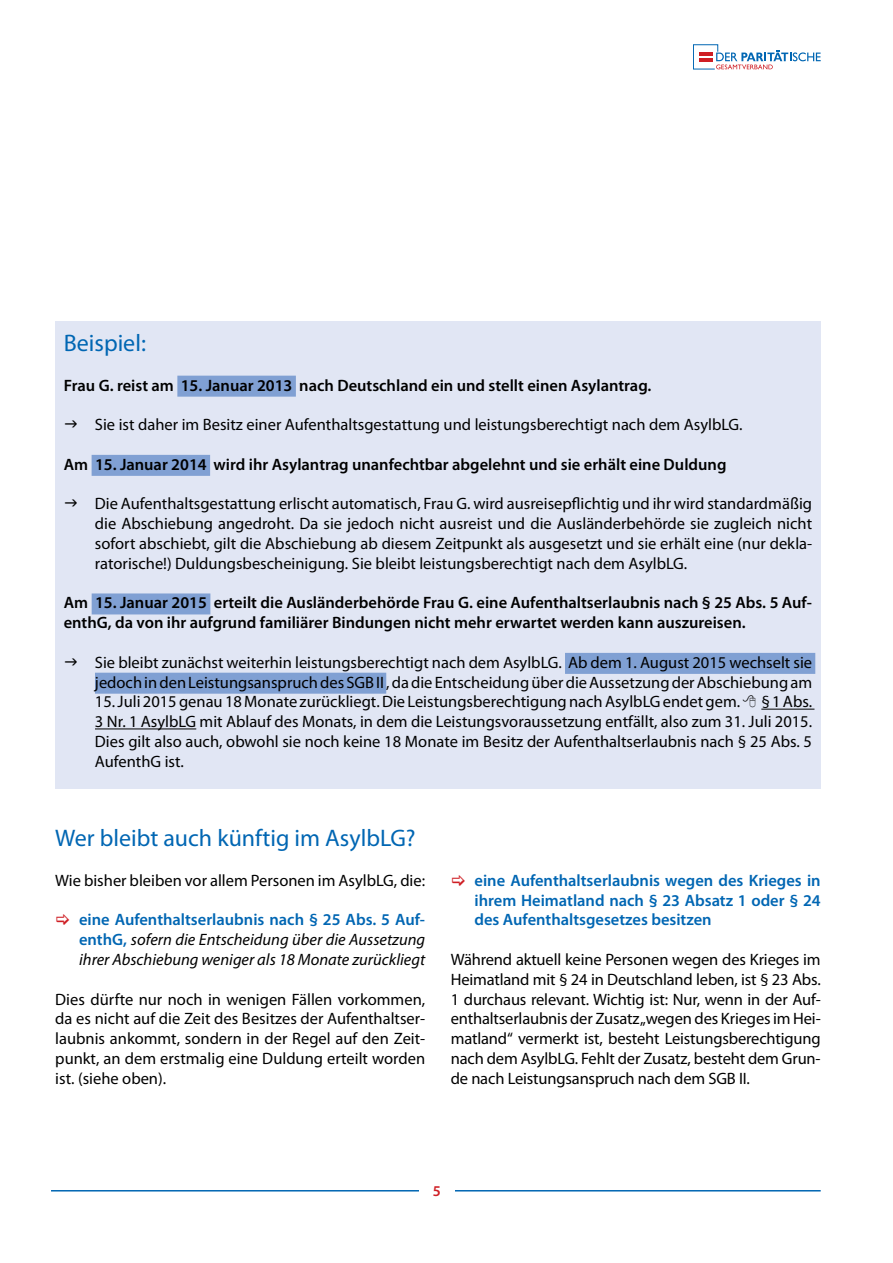
<style>
.page{position:relative;width:893px;height:1263px;background:#fff}
.page>*{position:absolute;margin:0;border:0;box-sizing:border-box;transform-origin:0 0}
.t1{font:24px "Myriad Pro";color:#0066b3}
.t2{font:16.5px/19.8px "Myriad Pro";color:#000;text-align:justify}
.t3{font:600 16.5px/19.8px "Myriad Pro";color:#000}
.t4{font:italic 16.5px/19.8px "Myriad Pro";color:#000;text-align:justify}
.t5{font:600 16.5px/19.8px "Myriad Pro";color:#0066b3;text-align:justify}
.t6{font:600 15px "Myriad Pro";color:#cf1f25}
.s1{font-weight:600;font-style:normal;color:#0066b3}
</style>
<div class="page">
<hr style="left:51px;top:1190px;width:770px;height:1px;background:#0066b3">
<div style="left:419px;top:1185px;width:36px;height:26px;background:#fff"></div>
<svg style="left:693px;top:44px;width:128px;height:25px"></svg>
<div style="left:55px;top:321px;width:766px;height:467px;background:#e1e6f4"></div>
<div style="left:177px;top:376px;width:119px;height:21px;background:#80a0d3"></div>
<div style="left:92px;top:455px;width:118px;height:21px;background:#80a0d3"></div>
<div style="left:92px;top:593px;width:118px;height:21px;background:#80a0d3"></div>
<div style="left:565px;top:653px;width:250px;height:21px;background:#80a0d3"></div>
<div style="left:95px;top:673px;width:291px;height:21px;background:#80a0d3"></div>
<hr style="left:761px;top:709px;width:53px;height:1px;background:#000">
<hr style="left:95px;top:728px;width:101px;height:1px;background:#000">
<h1 class="t1" style="left:64px;top:328px;width:84px">Beispiel:</h1>
<p class="t3" style="left:64px;top:375px;width:589px">Frau G. reist am 15. Januar 2013 nach Deutschland ein und stellt einen Asylantrag.</p>
<p class="t2" style="left:95px;top:415px;width:649px">Sie ist daher im Besitz einer Aufenthaltsgestattung und leistungsberechtigt nach dem AsylbLG.</p>
<p class="t3" style="left:64px;top:454px;width:664px">Am 15. Januar 2014 wird ihr Asylantrag unanfechtbar abgelehnt und sie erhält eine Duldung</p>
<p class="t2" style="left:95px;top:494px;width:719px">Die Aufenthaltsgestattung erlischt automatisch, Frau G. wird ausreisepflichtig und ihr wird standardmäßig die Abschiebung angedroht. Da sie jedoch nicht ausreist und die Ausländerbehörde sie zugleich nicht sofort abschiebt, gilt die Abschiebung ab diesem Zeitpunkt als ausgesetzt und sie erhält eine (nur dekla&shy;ratorische!) Duldungsbescheinigung. Sie bleibt leistungsberechtigt nach dem AsylbLG.</p>
<p class="t3" style="left:64px;top:593px;width:750px">Am 15. Januar 2015 erteilt die Ausländerbehörde Frau G. eine Aufenthaltserlaubnis nach § 25 Abs. 5 Auf&shy;enthG, da von ihr aufgrund familiärer Bindungen nicht mehr erwartet werden kann auszureisen.</p>
<p class="t2" style="left:95px;top:652px;width:719px">Sie bleibt zunächst weiterhin leistungsberechtigt nach dem AsylbLG. Ab dem 1. August 2015 wechselt sie jedoch in den Leistungsanspruch des SGB II , da die Entscheidung über die Aussetzung der Abschiebung am</p>
<p class="t2" style="left:95px;top:692px;width:647px">15. Juli 2015 genau 18 Monate zurückliegt. Die Leistungsberechtigung nach AsylbLG endet gem.</p>
<p class="t2" style="left:95px;top:692px;width:719px;text-indent:666px">§ 1 Abs.<br>3 Nr. 1 AsylbLG mit Ablauf des Monats, in dem die Leistungsvoraussetzung entfällt, also zum 31. Juli 2015.<br>Dies gilt also auch, obwohl sie noch keine 18 Monate im Besitz der Aufenthaltserlaubnis nach § 25 Abs. 5<br>AufenthG ist.</p>
<h1 class="t1" style="left:55px;top:823px;width:362px">Wer bleibt auch künftig im AsylbLG?</h1>
<p class="t2" style="left:55px;top:870px;width:371px">Wie bisher bleiben vor allem Personen im AsylbLG, die:</p>
<p class="t4" style="left:79px;top:910px;width:348px"><span class="s1">eine Aufenthaltserlaubnis nach § 25 Abs. 5 Auf&shy;enthG,</span> sofern die Entscheidung über die Aussetzung ihrer Abschiebung weniger als 18 Monate zurückliegt</p>
<p class="t2" style="left:55px;top:989px;width:371px">Dies dürfte nur noch in wenigen Fällen vorkommen, da es nicht auf die Zeit des Besitzes der Aufenthaltser&shy;laubnis ankommt, sondern in der Regel auf den Zeit&shy;punkt, an dem erstmalig eine Duldung erteilt worden ist. (siehe oben).</p>
<p class="t5" style="left:475px;top:870px;width:348px">eine Aufenthaltserlaubnis wegen des Krieges in ihrem Heimatland nach § 23 Absatz 1 oder § 24 des Aufenthaltsgesetzes besitzen</p>
<p class="t2" style="left:451px;top:949px;width:371px">Während aktuell keine Personen wegen des Krieges im Heimatland mit § 24 in Deutschland leben, ist § 23 Abs.<br>1 durchaus relevant. Wichtig ist: Nur, wenn in der Auf&shy;enthaltserlaubnis der Zusatz „wegen des Krieges im Hei&shy;matland“ vermerkt ist, besteht Leistungsberechtigung nach dem AsylbLG. Fehlt der Zusatz, besteht dem Grun&shy;de nach Leistungsanspruch nach dem SGB II.</p>
<p class="t6" style="left:433px;top:1182px;width:10px">5</p>
</div>
